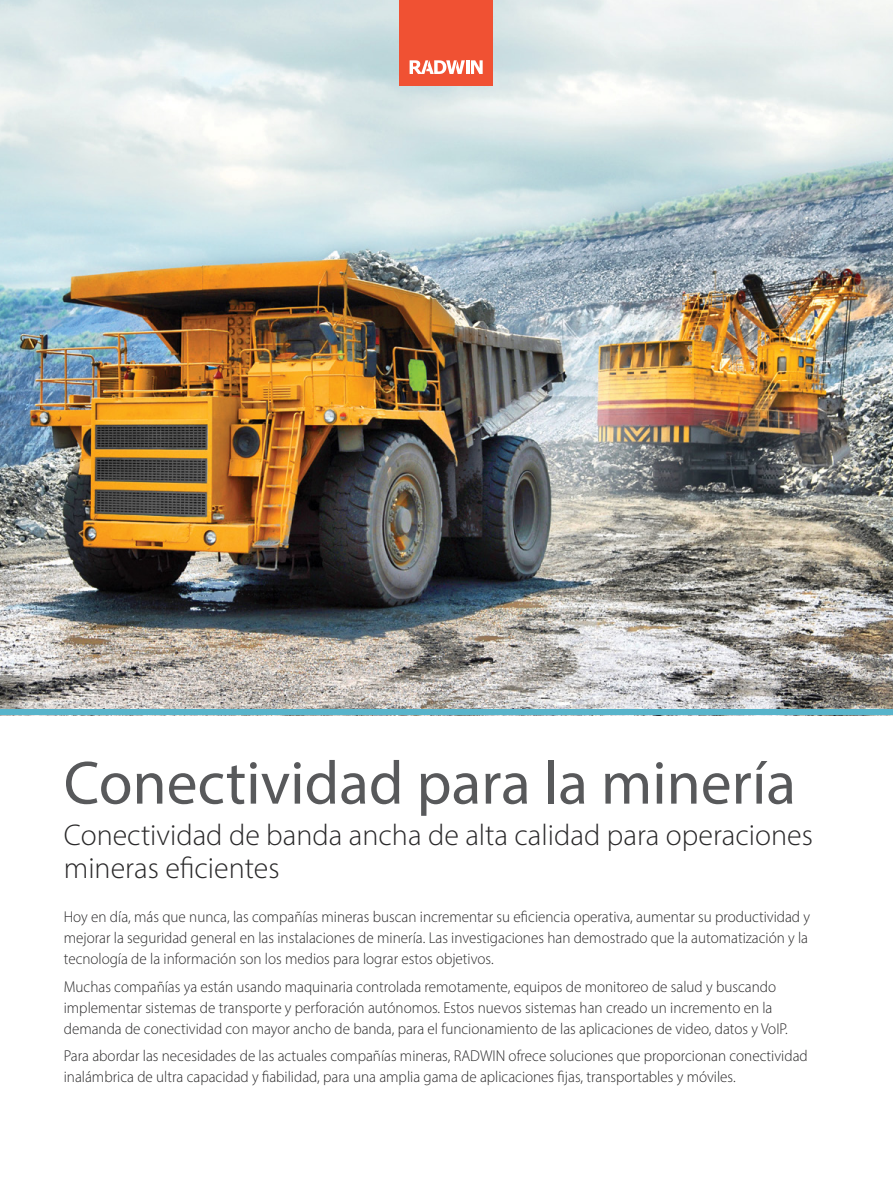
<style>
.page{position:relative;width:893px;height:1191px;background:#fff}
.page>*{position:absolute;margin:0;border:0;box-sizing:border-box;transform-origin:0 0}
.t1{font:61.5px "Myriad Pro";color:#58595b}
.t2{font:300 30px/33px "Myriad Pro";color:#292829}
.t3{font:300 15.75px/21px "Myriad Pro";color:#292829;scale:.96 1}
</style>
<div class="page">
<img style="left:0;top:0;width:893px;height:710px">
<div style="left:0;top:710px;width:893px;height:5px;background:#58b4cb"></div>
<div style="left:399px;top:0;width:94px;height:85px;background:#f05133"></div>
<hr style="left:466px;top:60px;width:3px;height:14px;background:#fff">
<svg style="left:471px;top:60px;width:12px;height:14px"></svg>
<svg style="left:410px;top:60px;width:55px;height:14px"></svg>
<h1 class="t1" style="left:64px;top:745px;width:734px">Conectividad para la minería</h1>
<h2 class="t2" style="left:64px;top:818px;width:751px">Conectividad de banda ancha de alta calidad para operaciones mineras eficientes</h2>
<p class="t3" style="left:64px;top:906px;width:779px">Hoy en día, más que nunca, las compañías mineras buscan incrementar su eficiencia operativa, aumentar su productividad y mejorar la seguridad general en las instalaciones de minería. Las investigaciones han demostrado que la automatización y la tecnología de la información son los medios para lograr estos objetivos.</p>
<p class="t3" style="left:64px;top:976px;width:755px">Muchas compañías ya están usando maquinaria controlada remotamente, equipos de monitoreo de salud y buscando implementar sistemas de transporte y perforación autónomos. Estos nuevos sistemas han creado un incremento en la demanda de conectividad con mayor ancho de banda, para el funcionamiento de las aplicaciones de video, datos y VoIP.</p>
<p class="t3" style="left:64px;top:1045px;width:776px">Para abordar las necesidades de las actuales compañías mineras, RADWIN ofrece soluciones que proporcionan conectividad inalámbrica de ultra capacidad y fiabilidad, para una amplia gama de aplicaciones fijas, transportables y móviles.</p>
</div>
